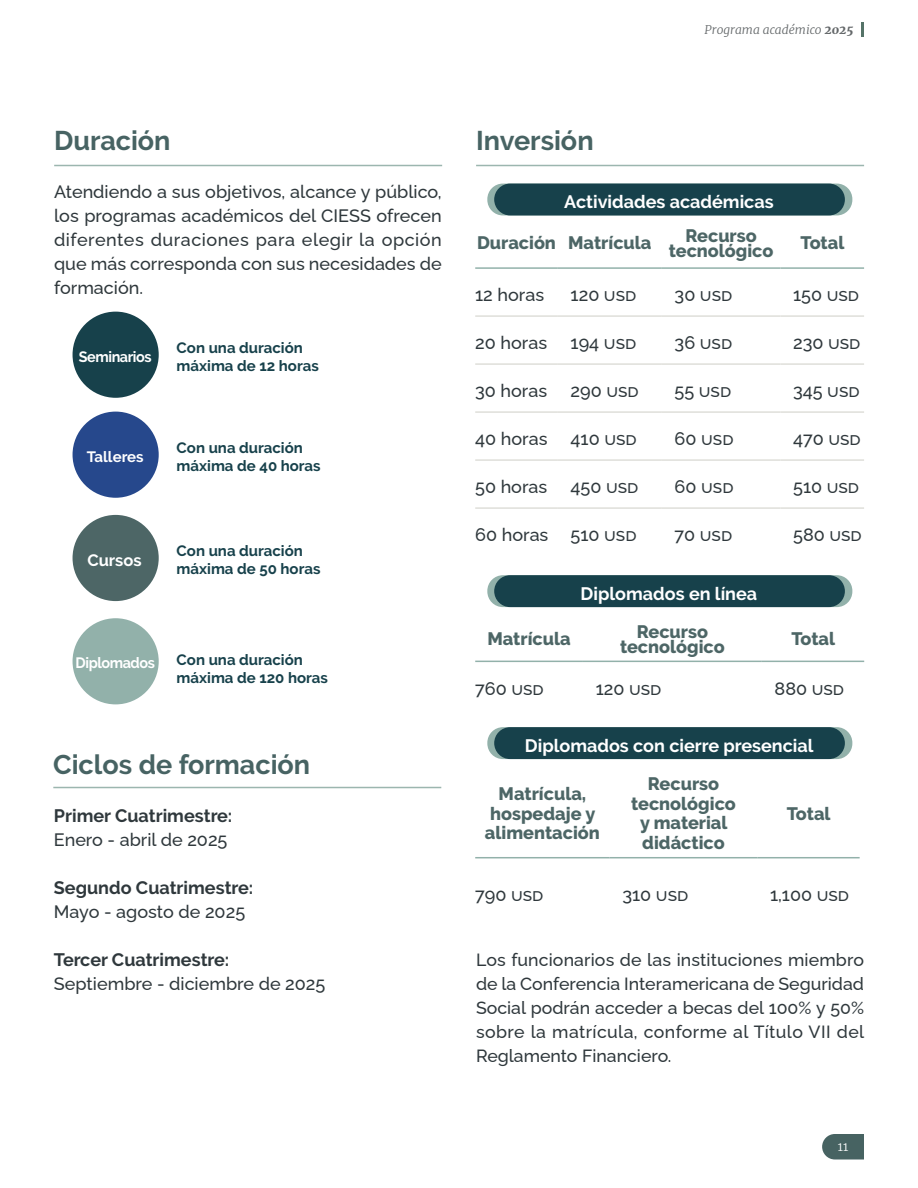
<style>
.page{position:relative;width:918px;height:1188px;background:#fff}
.page>*{position:absolute;margin:0;border:0;box-sizing:border-box;transform-origin:0 0}
.Subtitulos{font:700 27px "Raleway";color:#476363}
.Parrafo_Inicio{font:100 18px/24px "Raleway";color:#2f383c;text-align:justify}
.Parrafo_Inicio-2{font:800 18px/19.5px "Raleway";color:#4d6666;text-align:center}
.t1{font:700 18px "Raleway";color:#fff}
.Parrafo_Inicio-3{font:700 18px "Raleway";color:#2f383c}
.Parrafo_Inicio-4{font:100 17.7px/24px "Raleway";letter-spacing:.015em;color:#2f383c;text-align:justify}
.t2{font:700 16.5px "Raleway";color:#fff}
.t3{font:700 15px/18px "Raleway";color:#17414b}
.t4{font:700 15px "Raleway";letter-spacing:-.03em;color:#fff;scale:.96 1}
.t5{font:700 15px "Raleway";color:#fff}
.t6{font:italic 300 12px "Merriweather";color:#636769}
.t7{font:300 12px "Merriweather";color:#fff}
.s1{font-weight:900}
</style>
<div class="page">
<hr style="left:861px;top:23px;width:3px;height:14px;background:#557368">
<svg style="left:822px;top:1134px;width:42px;height:26px"></svg>
<div style="left:487px;top:184px;width:365px;height:31px;background:#92b1aa;border-radius:16px"></div>
<div style="left:487px;top:575px;width:365px;height:32px;background:#92b1aa;border-radius:16px"></div>
<div style="left:487px;top:727px;width:365px;height:32px;background:#92b1aa;border-radius:16px"></div>
<div style="left:494px;top:184px;width:351px;height:31px;background:#17414b;border-radius:16px"></div>
<div style="left:494px;top:575px;width:351px;height:32px;background:#17414b;border-radius:16px"></div>
<div style="left:494px;top:727px;width:351px;height:32px;background:#17414b;border-radius:16px"></div>
<hr style="left:54px;top:165px;width:388px;height:1px;background:#9cb6af">
<hr style="left:476px;top:165px;width:388px;height:1px;background:#9cb6af">
<div style="left:73px;top:312px;width:86px;height:86px;background:#17414b;border-radius:50%"></div>
<div style="left:73px;top:515px;width:86px;height:86px;background:#4d6666;border-radius:50%"></div>
<div style="left:73px;top:618px;width:86px;height:86px;background:#92b1aa;border-radius:50%"></div>
<div style="left:73px;top:412px;width:86px;height:86px;background:#26488c;border-radius:50%"></div>
<hr style="left:53px;top:787px;width:388px;height:1px;background:#9cb6af">
<hr style="left:475px;top:267px;width:83px;height:2px;background:#92b1aa">
<hr style="left:558px;top:267px;width:104px;height:2px;background:#92b1aa">
<hr style="left:662px;top:267px;width:118px;height:2px;background:#92b1aa">
<hr style="left:780px;top:267px;width:84px;height:2px;background:#92b1aa">
<hr style="left:475px;top:315px;width:83px;height:2px;background:#deded9">
<hr style="left:558px;top:315px;width:104px;height:2px;background:#deded9">
<hr style="left:662px;top:315px;width:118px;height:2px;background:#deded9">
<hr style="left:780px;top:315px;width:84px;height:2px;background:#deded9">
<hr style="left:475px;top:363px;width:83px;height:2px;background:#deded9">
<hr style="left:558px;top:363px;width:104px;height:2px;background:#deded9">
<hr style="left:662px;top:363px;width:118px;height:2px;background:#deded9">
<hr style="left:780px;top:363px;width:84px;height:2px;background:#deded9">
<hr style="left:475px;top:411px;width:83px;height:2px;background:#deded9">
<hr style="left:558px;top:411px;width:104px;height:2px;background:#deded9">
<hr style="left:662px;top:411px;width:118px;height:2px;background:#deded9">
<hr style="left:780px;top:411px;width:84px;height:2px;background:#deded9">
<hr style="left:475px;top:459px;width:83px;height:2px;background:#deded9">
<hr style="left:558px;top:459px;width:104px;height:2px;background:#deded9">
<hr style="left:662px;top:459px;width:118px;height:2px;background:#deded9">
<hr style="left:780px;top:459px;width:84px;height:2px;background:#deded9">
<hr style="left:475px;top:507px;width:83px;height:2px;background:#deded9">
<hr style="left:558px;top:507px;width:104px;height:2px;background:#deded9">
<hr style="left:662px;top:507px;width:118px;height:2px;background:#deded9">
<hr style="left:780px;top:507px;width:84px;height:2px;background:#deded9">
<hr style="left:475px;top:661px;width:108px;height:1px;background:#92b1aa">
<hr style="left:583px;top:661px;width:179px;height:1px;background:#92b1aa">
<hr style="left:762px;top:661px;width:102px;height:1px;background:#92b1aa">
<hr style="left:475px;top:857px;width:135px;height:1px;background:#92b1aa">
<hr style="left:610px;top:857px;width:147px;height:1px;background:#92b1aa">
<hr style="left:757px;top:857px;width:103px;height:1px;background:#92b1aa">
<p class="t6" style="left:705px;top:22px;width:150px">Programa académico <span class="s1">2025</span></p>
<p class="Subtitulos" style="left:54px;top:125px;width:118px">Duración</p>
<p class="Subtitulos" style="left:476px;top:125px;width:119px">Inversión</p>
<p class="Parrafo_Inicio" style="left:54px;top:178px;width:389px">Atendiendo a sus objetivos, alcance y público, los programas académicos del CIESS ofrecen diferentes duraciones para elegir la opción que más corresponda con sus necesidades de formación.</p>
<p class="t1" style="left:564px;top:191px;width:211px">Actividades académicas</p>
<p class="Parrafo_Inicio-2" style="left:685px;top:226px;width:73px">Recurso</p>
<p class="Parrafo_Inicio-2" style="left:669px;top:241px;width:106px">tecnológico</p>
<p class="Parrafo_Inicio-2" style="left:477px;top:233px;width:80px">Duración</p>
<p class="Parrafo_Inicio-2" style="left:568px;top:233px;width:85px">Matrícula</p>
<p class="Parrafo_Inicio-2" style="left:801px;top:233px;width:45px">Total</p>
<p class="Parrafo_Inicio" style="left:475px;top:280px;width:70px">12 horas</p>
<p class="Parrafo_Inicio" style="left:571px;top:280px;width:67px">120 usd</p>
<p class="Parrafo_Inicio" style="left:675px;top:280px;width:59px">30 usd</p>
<p class="Parrafo_Inicio" style="left:793px;top:280px;width:68px">150 usd</p>
<p class="Parrafo_Inicio" style="left:475px;top:328px;width:73px">20 horas</p>
<p class="Parrafo_Inicio" style="left:571px;top:328px;width:67px">194 usd</p>
<p class="Parrafo_Inicio" style="left:675px;top:328px;width:59px">36 usd</p>
<p class="Parrafo_Inicio" style="left:793px;top:328px;width:69px">230 usd</p>
<p class="Parrafo_Inicio" style="left:475px;top:376px;width:74px">30 horas</p>
<p class="Parrafo_Inicio" style="left:571px;top:376px;width:70px">290 usd</p>
<p class="Parrafo_Inicio" style="left:675px;top:376px;width:58px">55 usd</p>
<p class="Parrafo_Inicio" style="left:793px;top:376px;width:68px">345 usd</p>
<p class="Parrafo_Inicio" style="left:475px;top:424px;width:74px">40 horas</p>
<p class="Parrafo_Inicio" style="left:571px;top:424px;width:68px">410 usd</p>
<p class="Parrafo_Inicio" style="left:675px;top:424px;width:60px">60 usd</p>
<p class="Parrafo_Inicio" style="left:793px;top:424px;width:69px">470 usd</p>
<p class="Parrafo_Inicio" style="left:475px;top:472px;width:74px">50 horas</p>
<p class="Parrafo_Inicio" style="left:571px;top:472px;width:69px">450 usd</p>
<p class="Parrafo_Inicio" style="left:675px;top:472px;width:60px">60 usd</p>
<p class="Parrafo_Inicio" style="left:793px;top:472px;width:68px">510 usd</p>
<p class="Parrafo_Inicio" style="left:475px;top:521px;width:75px">60 horas</p>
<p class="Parrafo_Inicio" style="left:571px;top:521px;width:68px">510 usd</p>
<p class="Parrafo_Inicio" style="left:675px;top:521px;width:59px">70 usd</p>
<p class="Parrafo_Inicio" style="left:793px;top:521px;width:70px">580 usd</p>
<p class="t3" style="left:177px;top:339px;width:144px">Con una duración máxima de 12 horas</p>
<p class="t4" style="left:79px;top:348px;width:77px">Seminarios</p>
<p class="t3" style="left:177px;top:439px;width:146px">Con una duración máxima de 40 horas</p>
<p class="t5" style="left:87px;top:448px;width:58px">Talleres</p>
<p class="t3" style="left:177px;top:542px;width:128px">Con una duración</p>
<p class="t3" style="left:177px;top:560px;width:145px">máxima de 50 horas</p>
<p class="t2" style="left:87px;top:551px;width:56px">Cursos</p>
<p class="t4" style="left:76px;top:655px;width:84px">Diplomados</p>
<p class="t3" style="left:177px;top:651px;width:153px">Con una duración máxima de 120 horas</p>
<p class="Subtitulos" style="left:53px;top:749px;width:259px">Ciclos de formación</p>
<p class="Parrafo_Inicio-3" style="left:54px;top:805px;width:180px">Primer Cuatrimestre:</p>
<p class="Parrafo_Inicio" style="left:54px;top:826px;width:175px">Enero - abril de 2025</p>
<p class="Parrafo_Inicio-3" style="left:54px;top:877px;width:201px">Segundo Cuatrimestre:</p>
<p class="Parrafo_Inicio" style="left:54px;top:898px;width:193px">Mayo - agosto de 2025</p>
<p class="Parrafo_Inicio-3" style="left:54px;top:949px;width:177px">Tercer Cuatrimestre:</p>
<p class="Parrafo_Inicio" style="left:54px;top:970px;width:273px">Septiembre - diciembre de 2025</p>
<p class="Parrafo_Inicio-2" style="left:487px;top:629px;width:85px">Matrícula</p>
<p class="t1" style="left:581px;top:583px;width:178px">Diplomados en línea</p>
<p class="Parrafo_Inicio-2" style="left:637px;top:622px;width:73px">Recurso</p>
<p class="Parrafo_Inicio-2" style="left:620px;top:637px;width:106px">tecnológico</p>
<p class="Parrafo_Inicio-2" style="left:791px;top:629px;width:45px">Total</p>
<p class="Parrafo_Inicio" style="left:475px;top:675px;width:70px">760 usd</p>
<p class="Parrafo_Inicio" style="left:596px;top:675px;width:67px">120 usd</p>
<p class="Parrafo_Inicio" style="left:775px;top:675px;width:71px">880 usd</p>
<p class="t1" style="left:525px;top:735px;width:290px">Diplomados con cierre presencial</p>
<p class="Parrafo_Inicio-2" style="left:485px;top:784px;width:116px">Matrícula, hospedaje y alimentación</p>
<p class="Parrafo_Inicio-2" style="left:648px;top:774px;width:73px">Recurso</p>
<p class="Parrafo_Inicio-2" style="left:631px;top:794px;width:106px">tecnológico y material didáctico</p>
<p class="Parrafo_Inicio-2" style="left:787px;top:804px;width:45px">Total</p>
<p class="Parrafo_Inicio" style="left:475px;top:881px;width:70px">790 usd</p>
<p class="Parrafo_Inicio" style="left:622px;top:881px;width:67px">310 usd</p>
<p class="Parrafo_Inicio" style="left:770px;top:881px;width:81px">1,100 usd</p>
<p class="Parrafo_Inicio-4" style="left:476px;top:946px;width:390px">Los funcionarios de las instituciones miembro de la Conferencia Interamericana de Seguridad Social podrán acceder a becas del 100% y 50% sobre la matrícula, conforme al Título VII del Reglamento Financiero.</p>
<p class="t7" style="left:838px;top:1138px;width:12px">11</p>
</div>
